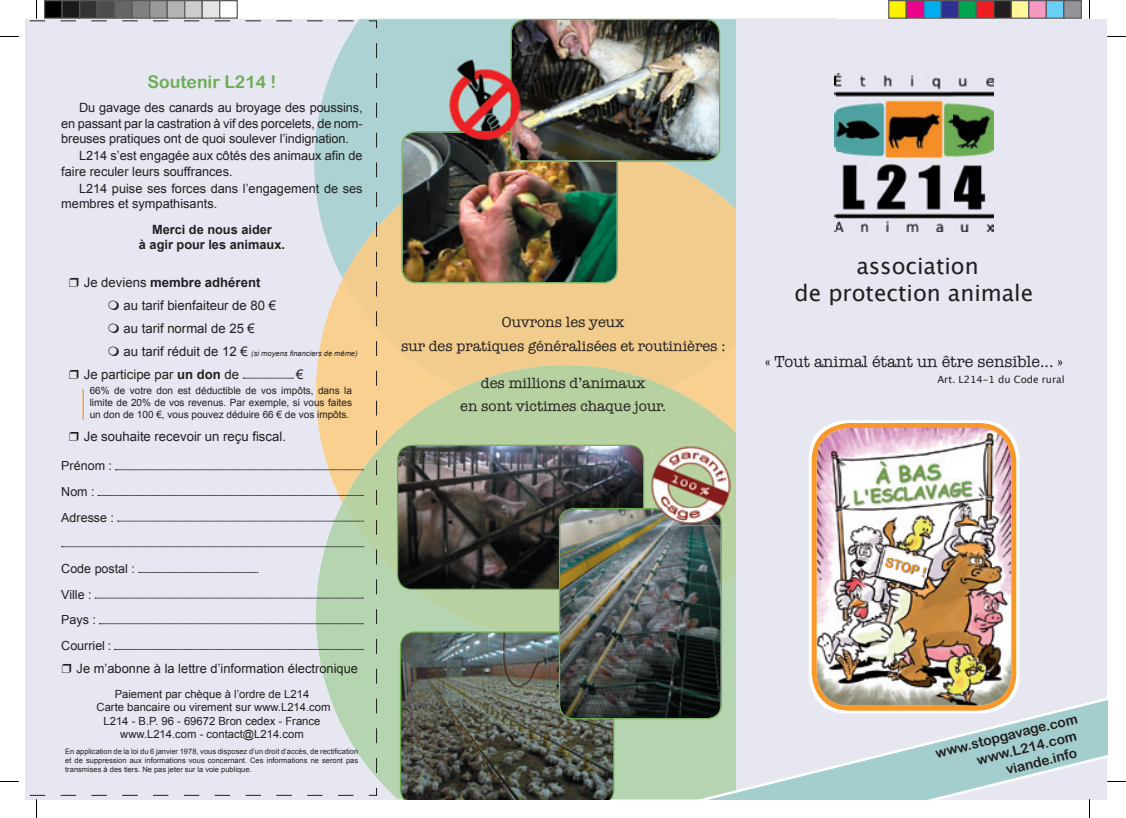
<style>
.page{position:relative;width:1126px;height:818px;background:#fff}
.page>*{position:absolute;margin:0;border:0;box-sizing:border-box;transform-origin:0 0}
.t1{font:22.5px/27px "Lucida Grande";color:#231f20;text-align:center}
.t2{font:17.5px "Arial Rounded MT Bold";color:#6cad54}
.t3{font:16.25px "American Typewriter";color:#231f20}
.t4{font:14.88px/23.1px "American Typewriter";color:#231f20;text-align:center}
.t5{font:13.75px "Arial Rounded MT Bold";color:#231f20}
.t6{font:13.12px/22.9px "Arial";color:#231f20}
.t7{font:12.88px "Arial";color:#231f20}
.t8{font:12.75px/15.2px "Arial";color:#231f20}
.t9{font:700 12.75px/15.2px "Arial";color:#231f20;text-align:center}
.t10{font:12.5px/25.6px "Arial";color:#231f20}
.t11{font:12.5px "Arial Rounded MT Bold";color:#f79828}
.t12{font:11.25px/13.5px "Arial";color:#231f20;text-align:center}
.t13{font:10px/12px "Arial";color:#231f20;text-align:justify}
.t14{font:10px "Lucida Grande";color:#231f20}
.t15{font:7.5px/9px "Arial";color:#231f20;text-align:justify}
.t16{font:italic 7.5px "Arial";color:#231f20}
.s1{font-weight:700}
.s2{font-style:normal;font-size:13.12px}
</style>
<div class="page">
<div style="left:25px;top:20px;width:1081px;height:778px;background:#e7e7f2"></div>
<div style="left:736px;top:19px;width:99px;height:779px;background:#e7e7f2"></div>
<svg style="left:809px;top:420px;width:210px;height:271px;fill:#fff"></svg>
<img style="left:811px;top:422px;width:205px;height:272px">
<img style="left:834px;top:73px;width:159px;height:158px">
<img style="left:885px;top:557px;width:41px;height:20px">
<svg style="left:736px;top:694px;width:371px;height:104px"></svg>
<svg style="left:1107px;top:36px;width:18px;height:1px"></svg>
<svg style="left:1089px;top:0;width:1px;height:19px"></svg>
<svg style="left:1088px;top:798px;width:2px;height:19px"></svg>
<div style="left:888px;top:1px;width:18px;height:17px;background:#fff101"></div>
<div style="left:888px;top:0;width:18px;height:19px;border:1px solid #595959"></div>
<div style="left:906px;top:1px;width:17px;height:17px;background:#ed028c"></div>
<div style="left:905px;top:0;width:19px;height:19px;border:1px solid #595959"></div>
<div style="left:923px;top:1px;width:18px;height:17px;background:#00aeef"></div>
<div style="left:923px;top:0;width:18px;height:19px;border:1px solid #595959"></div>
<div style="left:941px;top:1px;width:17px;height:17px;background:#2e3092"></div>
<div style="left:940px;top:0;width:19px;height:19px;border:1px solid #595959"></div>
<div style="left:958px;top:1px;width:18px;height:17px;background:#00a54f"></div>
<div style="left:958px;top:0;width:18px;height:19px;border:1px solid #595959"></div>
<div style="left:976px;top:1px;width:17px;height:17px;background:#ee1d23"></div>
<div style="left:975px;top:0;width:19px;height:19px;border:1px solid #595959"></div>
<div style="left:993px;top:1px;width:18px;height:17px;background:#231f20"></div>
<div style="left:993px;top:0;width:18px;height:19px;border:1px solid #595959"></div>
<div style="left:1011px;top:1px;width:17px;height:17px;background:#fff79a"></div>
<div style="left:1010px;top:0;width:19px;height:19px;border:1px solid #595959"></div>
<div style="left:1028px;top:1px;width:18px;height:17px;background:#f499c2"></div>
<div style="left:1028px;top:0;width:18px;height:19px;border:1px solid #595959"></div>
<div style="left:1046px;top:1px;width:17px;height:17px;background:#6bcff6"></div>
<div style="left:1045px;top:0;width:19px;height:19px;border:1px solid #595959"></div>
<div style="left:1063px;top:1px;width:18px;height:17px;background:#939598"></div>
<div style="left:1063px;top:0;width:18px;height:19px;border:1px solid #595959"></div>
<img style="left:0;top:0;width:736px;height:817px">
<h2 class="t2" style="left:147px;top:72px;width:130px">Soutenir L214 !</h2>
<p class="t8" style="left:61px;top:100px;width:303px;text-align:justify;text-indent:18px">Du gavage des canards au broyage des poussins, en passant par la castration à vif des porcelets, de nom&shy;breuses pratiques ont de quoi soulever l’indignation.</p>
<p class="t8" style="left:61px;top:148px;width:303px;text-indent:18px">L214 s’est engagée aux côtés des animaux afin de faire reculer leurs souffrances.</p>
<p class="t8" style="left:61px;top:180px;width:303px;text-indent:18px">L214 puise ses forces dans l’engagement de ses membres et sympathisants.</p>
<p class="t9" style="left:139px;top:222px;width:147px">Merci de nous aider<br>à agir pour les animaux.</p>
<p class="t6" style="left:123px;top:271px;width:154px;text-indent:-40px">Je deviens <span class="s1">membre adhérent </span>au tarif bienfaiteur de 80 € au tarif normal de 25 €</p>
<p class="t16" style="left:123px;top:348px;width:235px"><span class="s2">au tarif réduit de 12 €</span> (si moyens financiers de même)</p>
<p class="t6" style="left:84px;top:362px;width:157px">Je participe par <span class="s1">un don</span> de</p>
<p class="t6" style="left:296px;top:362px;width:9px">€</p>
<p class="t13" style="left:90px;top:384px;width:264px">66% de votre don est déductible de vos impôts, dans la limite de 20% de vos revenus. Par exemple, si vous faites un don de 100 €, vous pouvez déduire 66 € de vos impôts.</p>
<p class="t6" style="left:84px;top:425px;width:204px">Je souhaite recevoir un reçu fiscal.</p>
<p class="t10" style="left:61px;top:453px;width:54px">Prénom :<br>Nom :<br>Adresse :</p>
<p class="t10" style="left:61px;top:555px;width:75px">Code postal :<br>Ville :<br>Pays :<br>Courriel :</p>
<p class="t7" style="left:77px;top:659px;width:283px">Je m’abonne à la lettre d’information électronique</p>
<p class="t12" style="left:96px;top:686px;width:235px">Paiement par chèque à l’ordre de L214<br>Carte bancaire ou virement sur www.L214.com L214 - B.P. 96 - 69672 Bron cedex - France www.L214.com - contact@L214.com</p>
<p class="t15" style="left:65px;top:746px;width:294px">En application de la loi du 6 janvier 1978, vous disposez d’un droit d’accès, de rectification et de suppression aux informations vous concernant. Ces informations ne seront pas transmises à des tiers. Ne pas jeter sur la voie publique.</p>
<p class="t4" style="left:401px;top:310px;width:326px">Ouvrons les yeux<br>sur des pratiques généralisées et routinières :</p>
<p class="t4" style="left:460px;top:371px;width:207px">des millions d’animaux<br>en sont victimes chaque jour.</p>
<h1 class="t1" style="left:794px;top:253px;width:240px">association<br>de protection animale</h1>
<p class="t3" style="left:764px;top:349px;width:300px">« Tout animal étant un être sensible... »</p>
<p class="t14" style="left:937px;top:373px;width:129px">Art. L214-1 du Code rural</p>
<p class="t11" style="left:887px;top:554px;width:43px;rotate:15deg">STOP !</p>
<p class="t5" style="left:933px;top:744px;width:147px;rotate:-14deg">www.stopgavage.com</p>
<p class="t5" style="left:974px;top:751px;width:104px;rotate:-14deg">www.L214.com</p>
<p class="t5" style="left:1004px;top:761px;width:74px;rotate:-14deg">viande.info</p>
</div>
